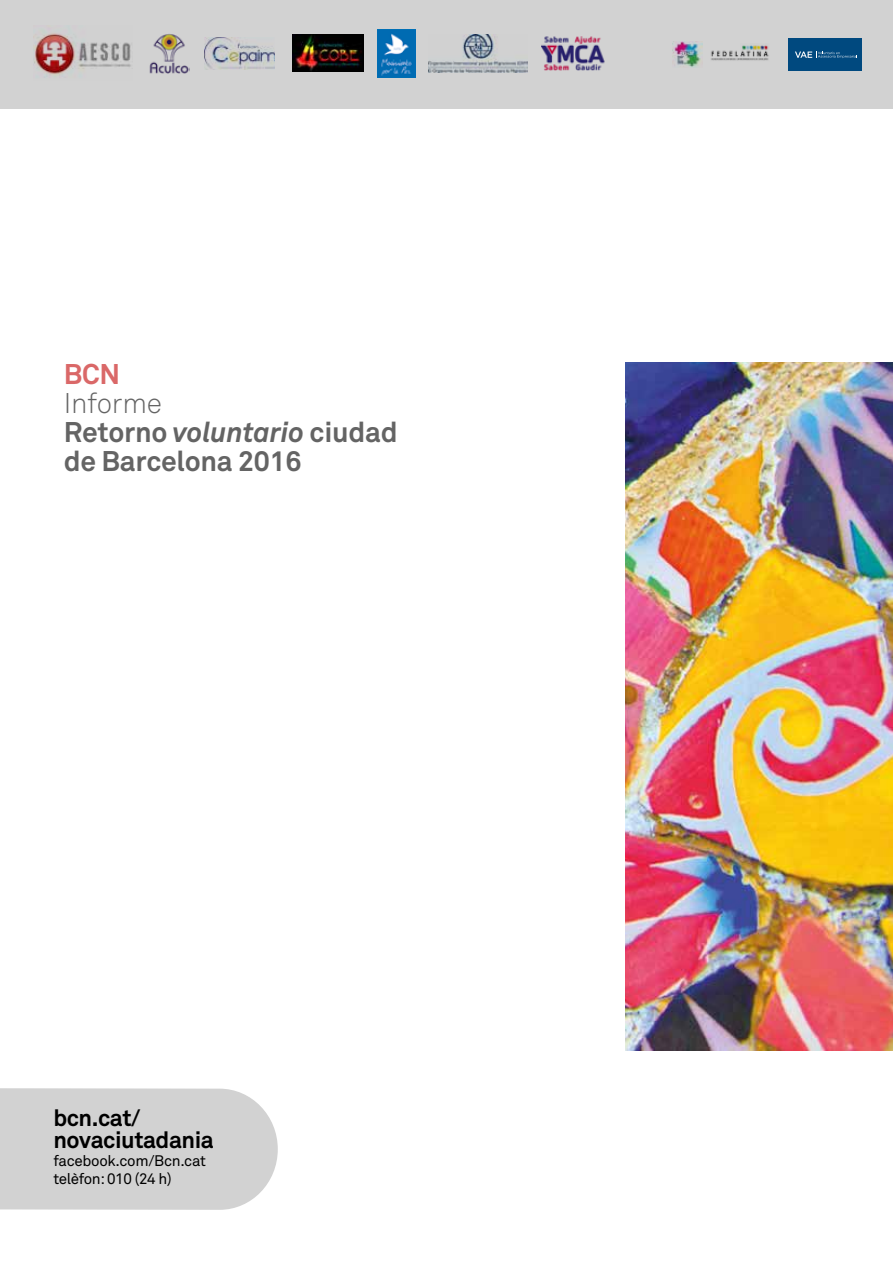
<style>
.page{position:relative;width:893px;height:1263px;background:#fff}
.page>*{position:absolute;margin:0;border:0;box-sizing:border-box;transform-origin:0 0}
.t1{font:700 28.2px/29.1px "Akkurat";letter-spacing:-.01em;color:#646464}
.t2{font:700 28.2px "Akkurat";color:#da6868}
.t3{font:700 23.1px/22px "Akkurat";letter-spacing:-.02em;color:#000}
.t4{font:15.15px/18.3px "Akkurat Pro";letter-spacing:-.02em;color:#000}
.s1{font-weight:300}
.s2{font-style:italic}
</style>
<div class="page">
<div style="left:0;top:1088px;width:278px;height:122px;background:#d2d2d2"></div>
<div style="left:0;top:0;width:893px;height:108px;background:#d2d2d2"></div>
<img style="left:377px;top:30px;width:38px;height:47px">
<img style="left:149px;top:34px;width:40px;height:40px">
<img style="left:541px;top:36px;width:64px;height:35px">
<img style="left:293px;top:35px;width:71px;height:37px">
<img style="left:205px;top:37px;width:69px;height:32px">
<img style="left:711px;top:45px;width:58px;height:16px">
<img style="left:673px;top:41px;width:30px;height:26px">
<div style="left:789px;top:38px;width:73px;height:32px;background:#00497f"></div>
<svg style="left:795px;top:51px;width:62px;height:7px"></svg>
<img style="left:625px;top:363px;width:268px;height:687px">
<img style="left:33px;top:33px;width:98px;height:45px">
<img style="left:428px;top:34px;width:99px;height:38px">
<p class="t2" style="left:64px;top:356px;width:58px">BCN</p>
<p class="t1" style="left:64px;top:389px;width:335px"><span class="s1">Informe<br></span>Retorno <span class="s2">voluntario</span> ciudad de Barcelona 2016</p>
<p class="t3" style="left:53px;top:1106px;width:162px">bcn.cat/ novaciutadania</p>
<p class="t4" style="left:53px;top:1152px;width:154px">facebook.com/Bcn.cat telèfon: 010 (24 h)</p>
</div>
